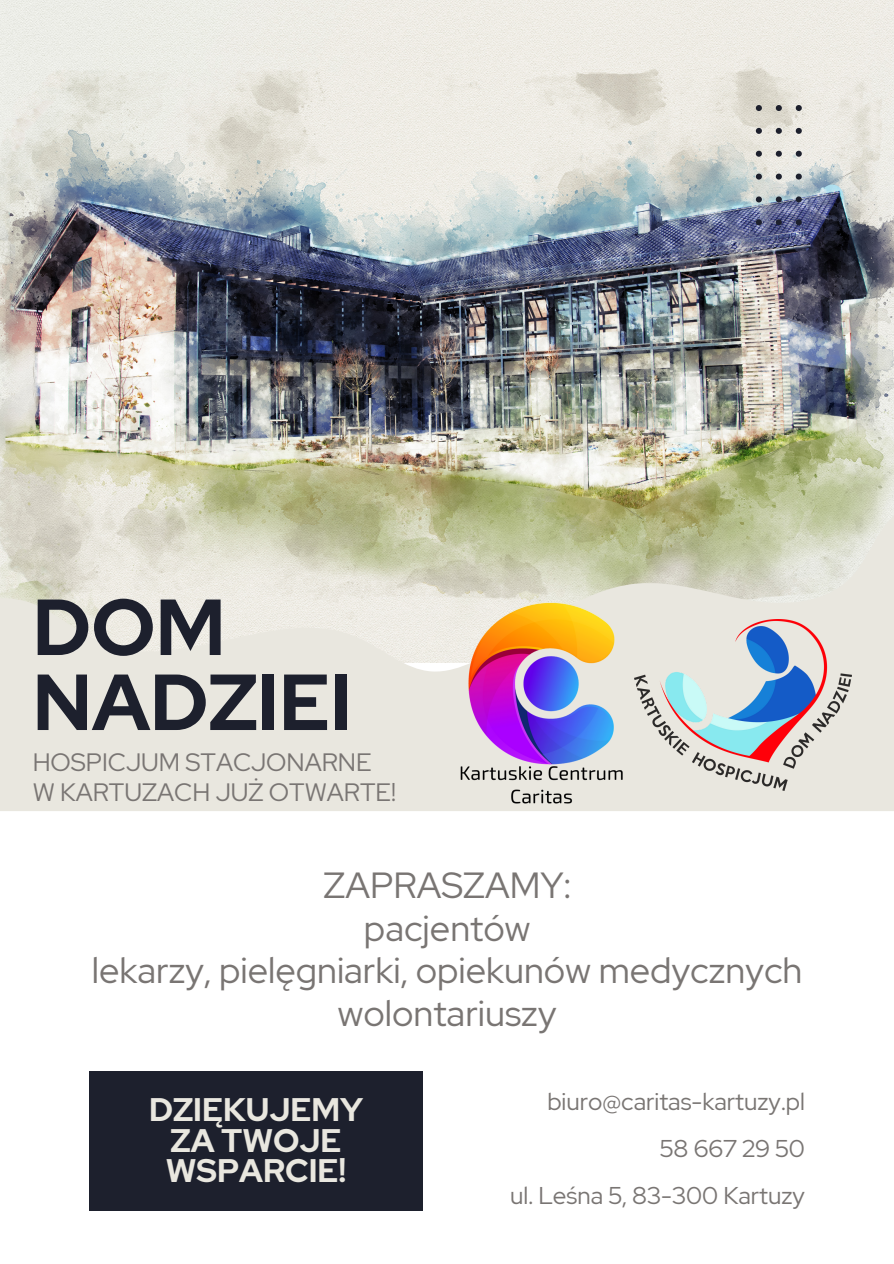
<style>
.page{position:relative;width:894px;height:1264px;background:#fff}
.page>*{position:absolute;margin:0;border:0;box-sizing:border-box;transform-origin:0 0}
.t1{font:700 79.2px "Red Hat Display";color:#1d202d}
.t2{font:36.3px "Red Hat Display";color:#797573}
.t3{font:700 32.55px/30.6px "Red Hat Display";color:#e9e7df;text-align:center}
.t4{font:25.05px "Red Hat Display";color:#797573}
.t5{font:24.15px "Red Hat Display";color:#797573}
</style>
<div class="page">
<img style="left:0;top:0;width:893px;height:487px">
<svg style="left:0;top:487px;width:893px;height:324px;fill:#e9e7df"></svg>
<div style="left:89px;top:1070px;width:333px;height:140px;background:#1d202d"></div>
<svg style="left:755px;top:219px;width:6px;height:6px"></svg>
<svg style="left:755px;top:196px;width:6px;height:6px"></svg>
<svg style="left:755px;top:174px;width:6px;height:6px"></svg>
<svg style="left:755px;top:151px;width:6px;height:6px"></svg>
<svg style="left:755px;top:128px;width:6px;height:6px"></svg>
<svg style="left:755px;top:105px;width:6px;height:6px"></svg>
<svg style="left:775px;top:219px;width:6px;height:6px"></svg>
<svg style="left:775px;top:196px;width:6px;height:6px"></svg>
<svg style="left:775px;top:174px;width:6px;height:6px"></svg>
<svg style="left:775px;top:151px;width:6px;height:6px"></svg>
<svg style="left:775px;top:128px;width:6px;height:6px"></svg>
<svg style="left:775px;top:105px;width:6px;height:6px"></svg>
<svg style="left:795px;top:219px;width:6px;height:6px"></svg>
<svg style="left:795px;top:196px;width:6px;height:6px"></svg>
<svg style="left:795px;top:174px;width:6px;height:6px"></svg>
<svg style="left:795px;top:151px;width:6px;height:6px"></svg>
<svg style="left:795px;top:128px;width:6px;height:6px"></svg>
<svg style="left:795px;top:105px;width:6px;height:6px"></svg>
<img style="left:435px;top:599px;width:212px;height:211px">
<img style="left:634px;top:619px;width:216px;height:171px">
<p class="t1" style="left:33px;top:574px;width:194px">DOM</p>
<p class="t1" style="left:33px;top:649px;width:320px">NADZIEI</p>
<p class="t4" style="left:33px;top:745px;width:340px">HOSPICJUM STACJONARNE</p>
<p class="t4" style="left:33px;top:775px;width:364px">W KARTUZACH JUŻ OTWARTE!</p>
<p class="t2" style="left:323px;top:860px;width:249px">ZAPRASZAMY:</p>
<p class="t2" style="left:364px;top:903px;width:168px">pacjentów</p>
<p class="t2" style="left:92px;top:946px;width:712px">lekarzy, pielęgniarki, opiekunów medycznych</p>
<p class="t2" style="left:338px;top:989px;width:220px">wolontariuszy</p>
<p class="t3" style="left:149px;top:1094px;width:215px">DZIĘKUJEMY<br>ZA TWOJE<br>WSPARCIE!</p>
<p class="t5" style="left:547px;top:1085px;width:259px">biuro@caritas-kartuzy.pl</p>
<p class="t5" style="left:659px;top:1132px;width:147px">58 667 29 50</p>
<p class="t5" style="left:510px;top:1179px;width:296px">ul. Leśna 5, 83-300 Kartuzy</p>
</div>
